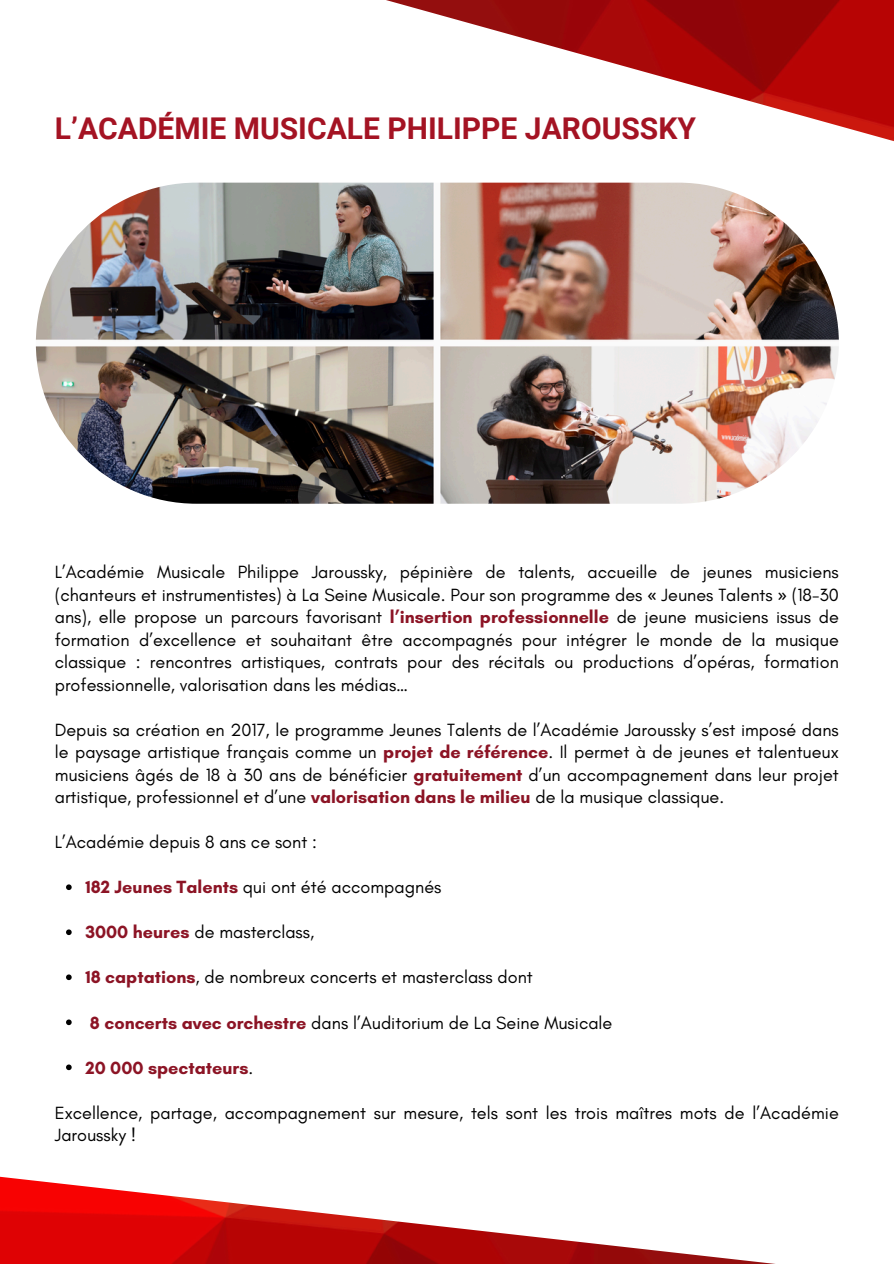
<style>
.page{position:relative;width:894px;height:1264px;background:#fff}
.page>*{position:absolute;margin:0;border:0;box-sizing:border-box;transform-origin:0 0}
.t1{font:700 30px "Roboto";color:#a41323}
.t2{font:18px/22.5px "Glacial Indifference";color:#000;text-align:justify}
.t3{font:700 18px "Glacial Indifference";color:#8c1425}
.s1{font-family:"Noto Sans"}
.s2{font-weight:700;color:#8c1425}
.s3{font-weight:400;color:#000}
</style>
<div class="page">
<svg style="left:66px;top:884px;width:6px;height:6px"></svg>
<svg style="left:66px;top:929px;width:6px;height:6px"></svg>
<svg style="left:66px;top:974px;width:6px;height:6px"></svg>
<svg style="left:66px;top:1019px;width:6px;height:6px"></svg>
<svg style="left:66px;top:1064px;width:6px;height:6px"></svg>
<img style="left:165px;top:0;width:728px;height:225px">
<img style="left:0;top:1176px;width:766px;height:87px">
<img style="left:36px;top:183px;width:802px;height:320px;border-radius:160px">
<p class="t1" style="left:55px;top:111px;width:642px">L’ACADÉMIE MUSICALE PHILIPPE JAROUSSKY</p>
<p class="t2" style="left:55px;top:560px;width:785px">L’Académie Musicale Philippe Jaroussky, pépinière de talents, accueille de jeunes musiciens (chanteurs et instrumentistes) à La Seine Musicale. Pour son programme des <span class="s1">«</span> Jeunes Talents <span class="s1">»</span> (18-30 ans), elle propose un parcours favorisant <span class="s2">l’insertion professionnelle</span> de jeune musiciens issus de formation d’excellence et souhaitant être accompagnés pour intégrer le monde de la musique classique : rencontres artistiques, contrats pour des récitals ou productions d’opéras, formation professionnelle, valorisation dans les médias…</p>
<h1 class="t2" style="left:55px;top:718px;width:785px">Depuis sa création en 2017, le programme Jeunes Talents de l’Académie Jaroussky s’est imposé dans le paysage artistique français comme un <span class="s2">projet de référence</span>. Il permet à de jeunes et talentueux musiciens âgés de 18 à 30 ans de bénéficier <span class="s2">gratuitement</span> d’un accompagnement dans leur projet artistique, professionnel et d’une <span class="s2">valorisation dans le milieu</span> de la musique classique.</h1>
<p class="t2" style="left:55px;top:830px;width:263px">L’Académie depuis 8 ans ce sont :</p>
<p class="t2" style="left:85px;top:875px;width:357px"><span class="s2">182 Jeunes Talents</span> qui ont été accompagnés</p>
<p class="t2" style="left:85px;top:920px;width:230px"><span class="s2">3000 heures</span> de masterclass,</p>
<p class="t2" style="left:85px;top:965px;width:449px"><span class="s2">18 captations</span>, de nombreux concerts et masterclass dont</p>
<p class="t2" style="left:90px;top:1010px;width:524px"><span class="s2">8 concerts avec orchestre</span> dans l’Auditorium de La Seine Musicale</p>
<p class="t3" style="left:85px;top:1056px;width:169px">20 000 spectateurs<span class="s3">.</span></p>
<p class="t2" style="left:55px;top:1100px;width:785px">Excellence, partage, accompagnement sur mesure, tels sont les trois maîtres mots de l’Académie<br>Jaroussky !</p>
</div>
